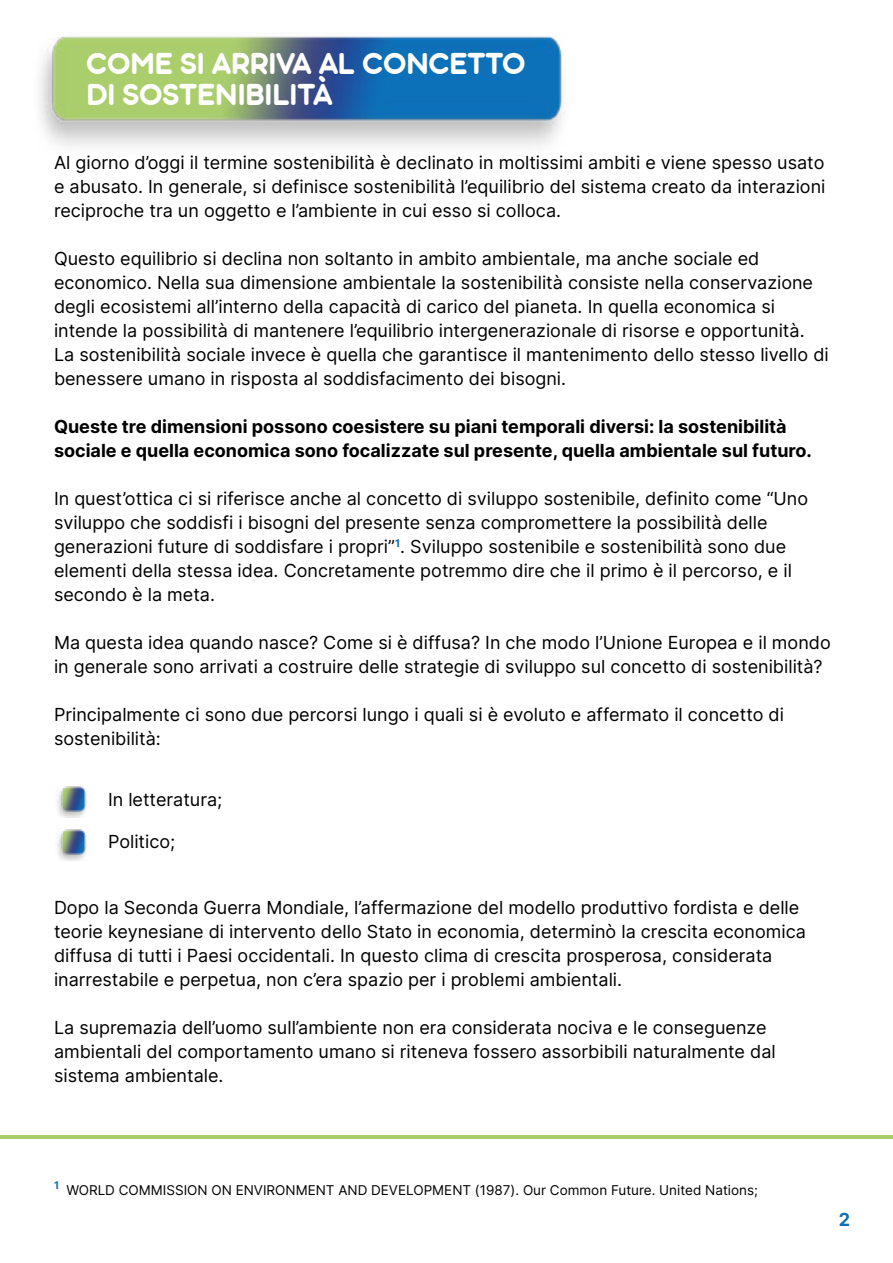
<style>
.page{position:relative;width:893px;height:1263px;background:#fff}
.page>*{position:absolute;margin:0;border:0;box-sizing:border-box;transform-origin:0 0}
.t1{font:700 33px/31.5px "Aristotelica Display Trial";color:#fff}
.t2{font:18px/24px "Inter";color:#000}
.t3{font:700 18px/24px "Inter";color:#000}
.t4{font:700 18px "Inter";color:#0d71b9}
.t5{font:13.5px "Inter";color:#000}
</style>
<div class="page">
<img style="left:40px;top:36px;width:525px;height:110px">
<img style="left:56px;top:786px;width:31px;height:31px">
<img style="left:56px;top:829px;width:31px;height:31px">
<hr style="left:0;top:1135px;width:893px;height:4px;background:#aacd6c">
<h1 class="t1" style="left:86px;top:48px;width:441px">COME SI ARRIVA AL CONCETTO<br>DI SOSTENIBILITÀ</h1>
<p class="t2" style="left:54px;top:150px;width:773px;text-align:justify">Al giorno d’oggi il termine sostenibilità è declinato in moltissimi ambiti e viene spesso usato e abusato. In generale, si definisce sostenibilità l’equilibrio del sistema creato da interazioni reciproche tra un oggetto e l’ambiente in cui esso si colloca.</p>
<p class="t2" style="left:54px;top:246px;width:776px">Questo equilibrio si declina non soltanto in ambito ambientale, ma anche sociale ed economico. Nella sua dimensione ambientale la sostenibilità consiste nella conservazione degli ecosistemi all’interno della capacità di carico del pianeta. In quella economica si intende la possibilità di mantenere l’equilibrio intergenerazionale di risorse e opportunità.<br>La sostenibilità sociale invece è quella che garantisce il mantenimento dello stesso livello di benessere umano in risposta al soddisfacimento dei bisogni.</p>
<p class="t3" style="left:54px;top:413px;width:759px">Queste tre dimensioni possono coesistere su piani temporali diversi: la sostenibilità sociale e quella economica sono focalizzate sul presente, quella ambientale sul futuro.</p>
<p class="t2" style="left:54px;top:486px;width:756px">In quest’ottica ci si riferisce anche al concetto di sviluppo sostenibile, definito come “Uno sviluppo che soddisfi i bisogni del presente senza compromettere la possibilità delle generazioni future di soddisfare i propri”<sup>1</sup>. Sviluppo sostenibile e sostenibilità sono due elementi della stessa idea. Concretamente potremmo dire che il primo è il percorso, e il secondo è la meta.</p>
<p class="t2" style="left:54px;top:630px;width:778px">Ma questa idea quando nasce? Come si è diffusa? In che modo l’Unione Europea e il mondo in generale sono arrivati a costruire delle strategie di sviluppo sul concetto di sostenibilità?</p>
<p class="t2" style="left:54px;top:702px;width:731px">Principalmente ci sono due percorsi lungo i quali si è evoluto e affermato il concetto di sostenibilità:</p>
<p class="t2" style="left:108px;top:787px;width:116px">In letteratura;</p>
<p class="t2" style="left:108px;top:829px;width:69px">Politico;</p>
<p class="t2" style="left:54px;top:895px;width:753px">Dopo la Seconda Guerra Mondiale, l’affermazione del modello produttivo fordista e delle teorie keynesiane di intervento dello Stato in economia, determinò la crescita economica diffusa di tutti i Paesi occidentali. In questo clima di crescita prosperosa, considerata inarrestabile e perpetua, non c’era spazio per i problemi ambientali.</p>
<p class="t2" style="left:54px;top:1015px;width:723px">La supremazia dell’uomo sull’ambiente non era considerata nociva e le conseguenze ambientali del comportamento umano si riteneva fossero assorbibili naturalmente dal sistema ambientale.</p>
<p class="t5" style="left:54px;top:1180px;width:705px"><sup>1</sup> WORLD COMMISSION ON ENVIRONMENT AND DEVELOPMENT (1987). Our Common Future. United Nations;</p>
<p class="t4" style="left:839px;top:1206px;width:13px">2</p>
</div>
